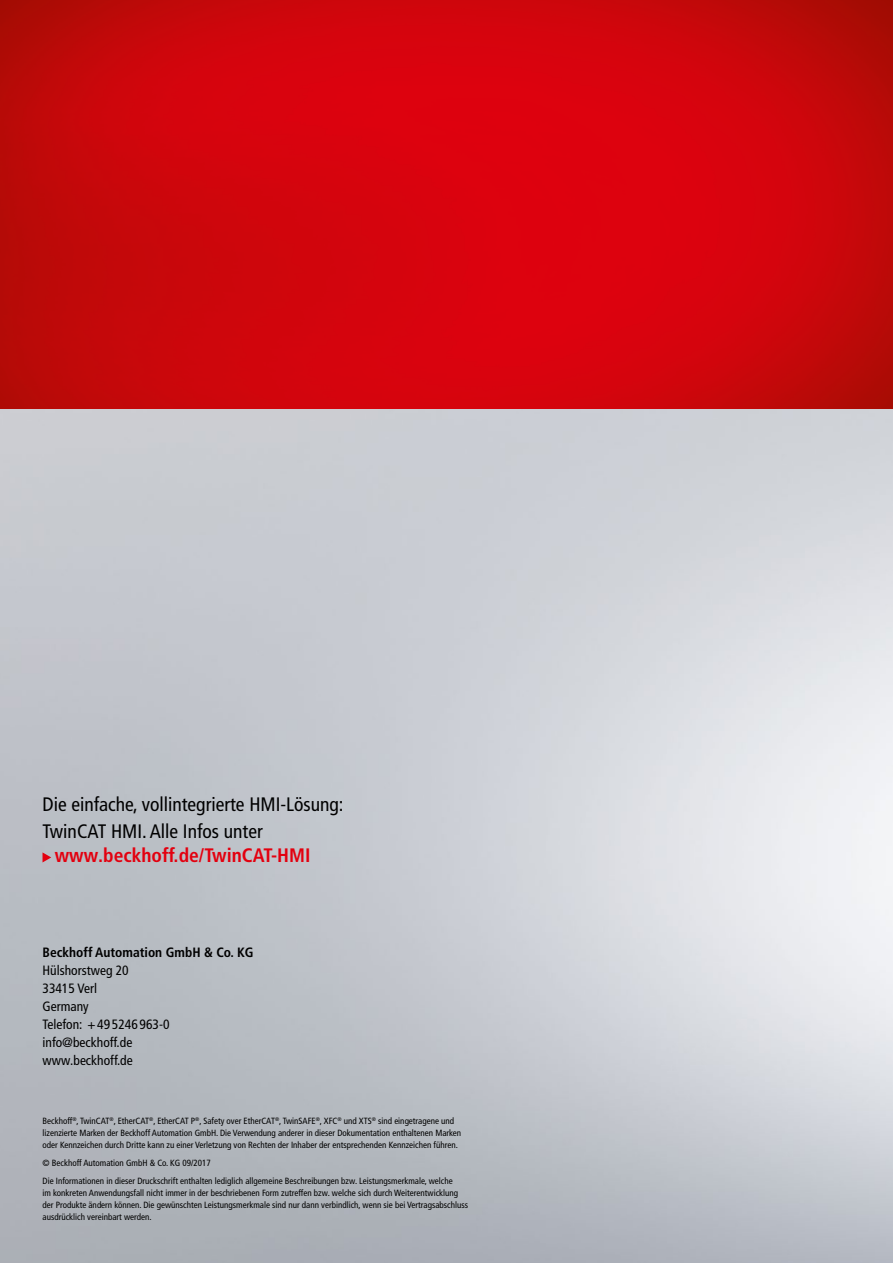
<style>
.page{position:relative;width:893px;height:1263px;background:#fff}
.page>*{position:absolute;margin:0;border:0;box-sizing:border-box;transform-origin:0 0}
.t1{font:condensed 19.5px/27px "Frutiger LT Pro";color:#000}
.t2{font:700 condensed 19.5px "Frutiger LT Pro";color:#e3000f}
.t3{font:condensed 13.5px/18px "Frutiger LT Pro";color:#000}
.t4{font:700 condensed 13.5px "Frutiger LT Pro";color:#000}
.t5{font:condensed 9px/12px "Frutiger LT Pro";color:#000}
</style>
<div class="page">
<img style="left:0;top:408px;width:893px;height:855px">
<img style="left:0;top:0;width:893px;height:408px">
<svg style="left:43px;top:852px;width:8px;height:10px"></svg>
<h1 class="t1" style="left:43px;top:791px;width:303px">Die einfache, vollintegrierte HMI-Lösung:<br>TwinCAT HMI. Alle Infos unter</h1>
<h1 class="t2" style="left:55px;top:844px;width:257px">www.beckhoff.de/TwinCAT-HMI</h1>
<h2 class="t4" style="left:43px;top:944px;width:213px">Beckhoff Automation GmbH &amp; Co. KG</h2>
<h2 class="t3" style="left:43px;top:961px;width:128px">Hülshorstweg 20<br>33415 Verl<br>Germany<br>Telefon: +49 5246 963-0 info@beckhoff.de www.beckhoff.de</h2>
<p class="t5" style="left:43px;top:1115px;width:420px">Beckhoff<sup>®</sup>, TwinCAT<sup>®</sup>, EtherCAT<sup>®</sup>, EtherCAT P<sup>®</sup>, Safety over EtherCAT<sup>®</sup>, TwinSAFE<sup>®</sup>, XFC<sup>®</sup> und XTS<sup>®</sup> sind eingetragene und lizenzierte Marken der Beckhoff Automation GmbH. Die Verwendung anderer in dieser Dokumentation enthaltenen Marken oder Kennzeichen durch Dritte kann zu einer Verletzung von Rechten der Inhaber der entsprechenden Kennzeichen führen.</p>
<p class="t5" style="left:43px;top:1154px;width:412px;line-height:18px">© Beckhoff Automation GmbH &amp; Co. KG 09/2017<br>Die Informationen in dieser Druckschrift enthalten lediglich allgemeine Beschreibungen bzw. Leistungsmerkmale, welche</p>
<p class="t5" style="left:43px;top:1187px;width:427px">im konkreten Anwendungsfall nicht immer in der beschriebenen Form zutreffen bzw. welche sich durch Weiterentwicklung der Produkte ändern können. Die gewünschten Leistungsmerkmale sind nur dann verbindlich, wenn sie bei Vertragsabschluss ausdrücklich vereinbart werden.</p>
</div>
